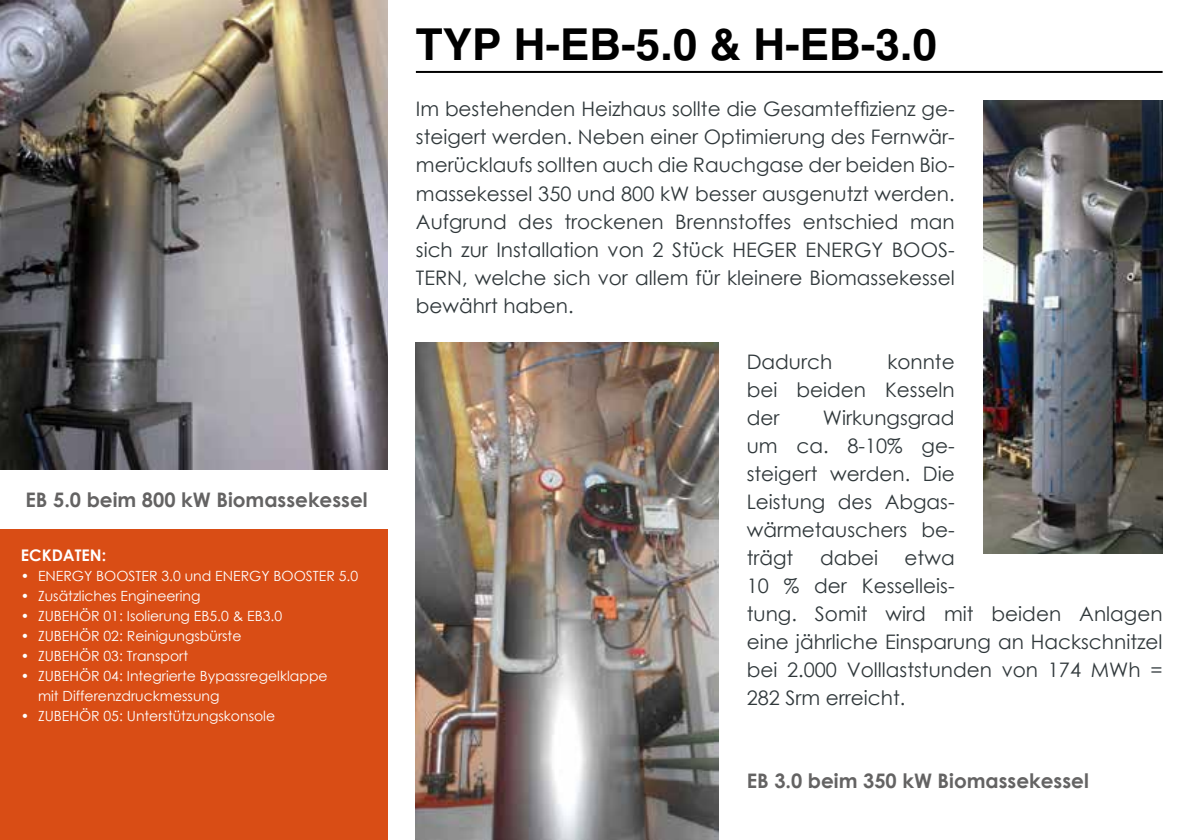
<style>
.page{position:relative;width:1191px;height:840px;background:#fff}
.page>*{position:absolute;margin:0;border:0;box-sizing:border-box;transform-origin:0 0}
.t1{font:700 44px "Helvetica LT Std";color:#000}
.t2{font:20px/28px "Century Gothic";color:#30383b;text-align:justify}
.t3{font:700 20px "Century Gothic";color:#646363}
.t4{font:700 16px "Century Gothic";color:#fff}
.t5{font:14px/20px "Century Gothic";color:#fff}
</style>
<div class="page">
<div style="left:0;top:529px;width:387px;height:310px;background:#d94d15"></div>
<img style="left:0;top:0;width:387px;height:469px">
<img style="left:416px;top:342px;width:302px;height:497px">
<img style="left:983px;top:100px;width:179px;height:453px">
<hr style="left:416px;top:71px;width:746px;height:2px;background:#000">
<p class="t3" style="left:26px;top:484px;width:343px">EB 5.0 beim 800 kW Biomassekessel</p>
<p class="t4" style="left:21px;top:542px;width:87px">ECKDATEN:</p>
<p class="t5" style="left:21px;top:565px;width:339px">• ENERGY BOOSTER 3.0 und ENERGY BOOSTER 5.0</p>
<p class="t5" style="left:21px;top:585px;width:181px">• Zusätzliches Engineering</p>
<p class="t5" style="left:21px;top:605px;width:263px">• ZUBEHÖR 01: Isolierung EB5.0 &amp; EB3.0</p>
<p class="t5" style="left:21px;top:625px;width:222px">• ZUBEHÖR 02: Reinigungsbürste</p>
<p class="t5" style="left:21px;top:645px;width:169px">• ZUBEHÖR 03: Transport</p>
<p class="t5" style="left:38px;top:665px;width:291px;text-indent:-17px">• ZUBEHÖR 04: Integrierte Bypassregelklappe mit Differenzdruckmessung</p>
<p class="t5" style="left:21px;top:705px;width:256px">• ZUBEHÖR 05: Unterstützungskonsole</p>
<h1 class="t1" style="left:416px;top:18px;width:522px">TYP H-EB-5.0 &amp; H-EB-3.0</h1>
<p class="t2" style="left:416px;top:95px;width:540px">Im bestehenden Heizhaus sollte die Gesamteffizienz ge&shy;steigert werden. Neben einer Optimierung des Fernwär&shy;merücklaufs sollten auch die Rauchgase der beiden Bio&shy;massekessel 350 und 800 kW besser ausgenutzt werden.<br>Aufgrund des trockenen Brennstoffes entschied man sich zur Installation von 2 Stück HEGER ENERGY BOOS-TERN, welche sich vor allem für kleinere Biomassekessel bewährt haben.</p>
<p class="t2" style="left:746px;top:347px;width:209px;text-indent:141px">konnte bei beiden Kesseln der</p>
<p class="t2" style="left:746px;top:347px;width:87px">Dadurch</p>
<p class="t2" style="left:746px;top:403px;width:209px;text-indent:76px">Wirkungsgrad um ca. 8-10% ge&shy;steigert werden. Die Leistung des Abgas&shy;wärmetauschers be&shy;trägt</p>
<p class="t2" style="left:820px;top:543px;width:59px">dabei</p>
<p class="t2" style="left:746px;top:543px;width:417px;text-align:left;text-indent:158px">etwa<br>10 % der Kesselleis-<br>tung. Somit wird mit beiden Anlagen eine jährliche Einsparung an Hackschnitzel bei 2.000 Volllaststunden von 174 MWh =<br>282 Srm erreicht.</p>
<p class="t3" style="left:746px;top:764px;width:343px">EB 3.0 beim 350 kW Biomassekessel</p>
</div>
